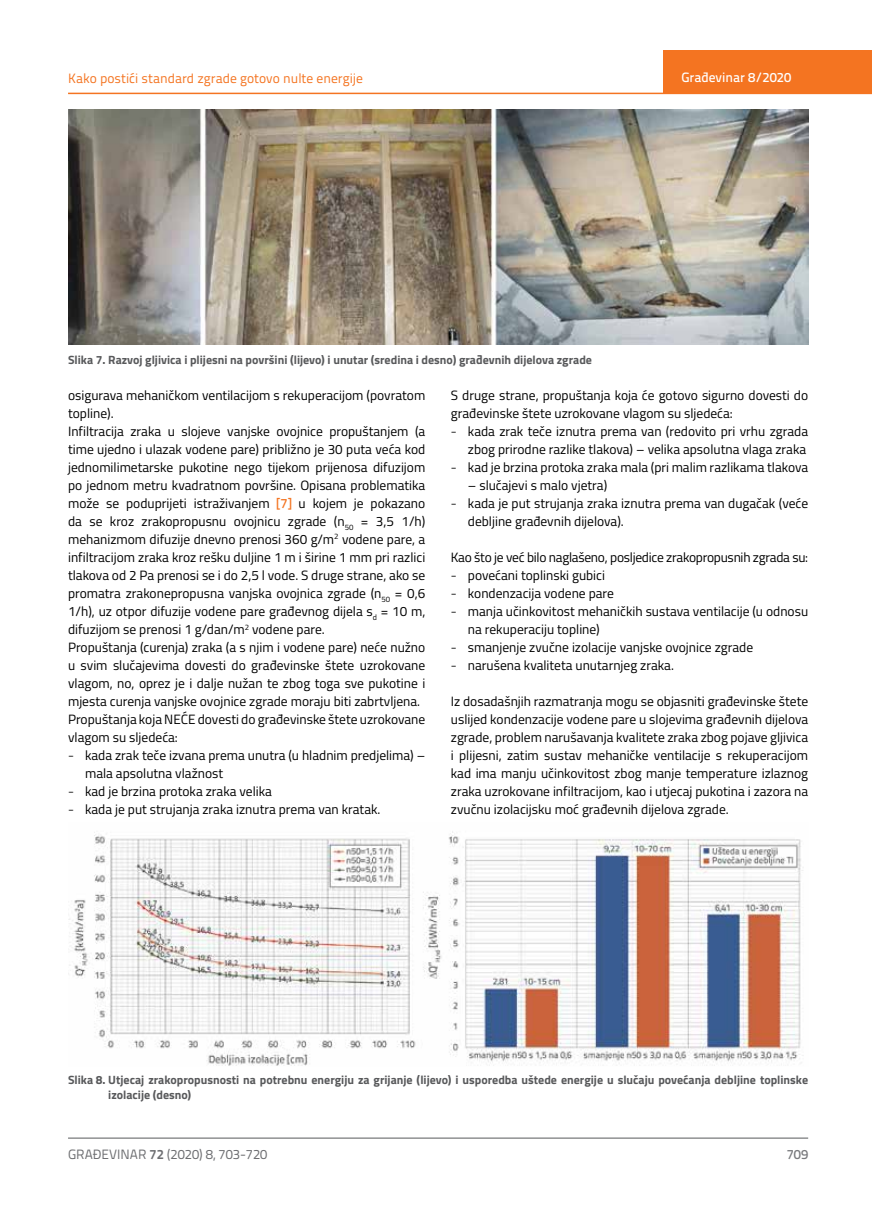
<style>
.page{position:relative;width:872px;height:1212px;background:#fff}
.page>*{position:absolute;margin:0;border:0;box-sizing:border-box;transform-origin:0 0}
.t1{font:13.5px/18px "Titillium";color:#000}
.t2{font:13.5px "Titillium";letter-spacing:-.02em;color:#000}
.t3{font:13.5px "Titillium Text 22 L";color:#f47421}
.t4{font:13.5px "Titillium Text 22 L";color:#6d6e71}
.t5{font:500 13.5px "Titillium Text 22 L";color:#fff}
.t6{font:500 13.5px "Titillium Text 22 L";color:#797a7d}
.t7{font:700 12px/15px "Titillium";color:#58595b}
.s1{font-family:"Titillium Text 22 L";font-weight:500;color:#f47421}
.s2{font-family:"Titillium Text 22 L";font-weight:300}
.s3{font-weight:700}
</style>
<div class="page">
<hr style="left:68px;top:93px;width:804px;height:1px;background:#f47421">
<div style="left:663px;top:50px;width:209px;height:44px;background:#f47421"></div>
<hr style="left:68px;top:1138px;width:740px;height:1px;background:#58595b">
<img style="left:68px;top:109px;width:740px;height:236px">
<img style="left:68px;top:831px;width:736px;height:235px">
<p class="t3" style="left:68px;top:68px;width:296px">Kako postići standard zgrade gotovo nulte energije</p>
<p class="t5" style="left:681px;top:67px;width:111px">Građevinar 8/2020</p>
<p class="t7" style="left:68px;top:351px;width:525px">Slika 7. Razvoj gljivica i plijesni na površini (lijevo) i unutar (sredina i desno) građevnih dijelova zgrade</p>
<p class="t1" style="left:68px;top:385px;width:359px">osigurava mehaničkom ventilacijom s rekuperacijom (povratom topline).<br>Infiltracija zraka u slojeve vanjske ovojnice propuštanjem (a time ujedno i ulazak vodene pare) približno je 30 puta veća kod jednomilimetarske pukotine nego tijekom prijenosa difuzijom po jednom metru kvadratnom površine. Opisana problematika može se poduprijeti istraživanjem <span class="s1">[7]</span> u kojem je pokazano da se kroz zrakopropusnu ovojnicu zgrade (n<sub>50</sub> = 3,5 1/h) mehanizmom difuzije dnevno prenosi 360 g/m<sup>2</sup> vodene pare, a infiltracijom zraka kroz rešku duljine 1 m i širine 1 mm pri razlici tlakova od 2 Pa prenosi se i do 2,5 l vode. S druge strane, ako se promatra zrakonepropusna vanjska ovojnica zgrade (n<sub>50</sub> = 0,6<br>1/h), uz otpor difuzije vodene pare građevnog dijela s<sub>d</sub> = 10 m, difuzijom se prenosi 1 g/dan/m<sup>2</sup> vodene pare.<br>Propuštanja (curenja) zraka (a s njim i vodene pare) neće nužno u svim slučajevima dovesti do građevinske štete uzrokovane vlagom, no, oprez je i dalje nužan te zbog toga sve pukotine i mjesta curenja vanjske ovojnice zgrade moraju biti zabrtvljena.<br>Propuštanja koja NEĆE dovesti do građevinske štete uzrokovane vlagom su sljedeća:</p>
<p class="t1" style="left:85px;top:746px;width:342px;text-indent:-17px"><span class="s2">-</span> kada zrak teče izvana prema unutra (u hladnim predjelima) – mala apsolutna vlažnost</p>
<p class="t1" style="left:68px;top:782px;width:205px"><span class="s2">-</span> kad je brzina protoka zraka velika</p>
<p class="t1" style="left:68px;top:800px;width:314px"><span class="s2">-</span> kada je put strujanja zraka iznutra prema van kratak.</p>
<p class="t1" style="left:451px;top:385px;width:359px">S druge strane, propuštanja koja će gotovo sigurno dovesti do građevinske štete uzrokovane vlagom su sljedeća:</p>
<p class="t1" style="left:451px;top:421px;width:359px;text-align:right"><span class="s2">-</span> kada zrak teče iznutra prema van (redovito pri vrhu zgrada zbog prirodne razlike tlakova) – velika apsolutna vlaga zraka</p>
<p class="t1" style="left:451px;top:457px;width:359px"><span class="s2">-</span> kad je brzina protoka zraka mala (pri malim razlikama tlakova</p>
<p class="t1" style="left:468px;top:475px;width:141px">– slučajevi s malo vjetra)</p>
<p class="t1" style="left:468px;top:493px;width:342px;text-indent:-17px"><span class="s2">-</span> kada je put strujanja zraka iznutra prema van dugačak (veće debljine građevnih dijelova).</p>
<p class="t2" style="left:451px;top:547px;width:359px">Kao što je već bilo naglašeno, posljedice zrakopropusnih zgrada su:</p>
<p class="t1" style="left:451px;top:565px;width:156px"><span class="s2">-</span> povećani toplinski gubici</p>
<p class="t1" style="left:451px;top:583px;width:165px"><span class="s2">-</span> kondenzacija vodene pare</p>
<p class="t1" style="left:468px;top:601px;width:342px;text-indent:-17px"><span class="s2">-</span> manja učinkovitost mehaničkih sustava ventilacije (u odnosu na rekuperaciju topline)</p>
<p class="t1" style="left:451px;top:637px;width:304px"><span class="s2">-</span> smanjenje zvučne izolacije vanjske ovojnice zgrade</p>
<p class="t1" style="left:451px;top:655px;width:224px"><span class="s2">-</span> narušena kvaliteta unutarnjeg zraka.</p>
<p class="t1" style="left:451px;top:691px;width:359px;text-align:justify">Iz dosadašnjih razmatranja mogu se objasniti građevinske štete uslijed kondenzacije vodene pare u slojevima građevnih dijelova zgrade, problem narušavanja kvalitete zraka zbog pojave gljivica i plijesni, zatim sustav mehaničke ventilacije s rekuperacijom kad ima manju učinkovitost zbog manje temperature izlaznog zraka uzrokovane infiltracijom, kao i utjecaj pukotina i zazora na zvučnu izolacijsku moć građevnih dijelova zgrade.</p>
<p class="t7" style="left:108px;top:1072px;width:701px;text-indent:-40px">Slika 8. Utjecaj zrakopropusnosti na potrebnu energiju za grijanje (lijevo) i usporedba uštede energije u slučaju povećanja debljine toplinske izolacije (desno)</p>
<p class="t4" style="left:68px;top:1144px;width:201px">GRAĐEVINAR <span class="s3">72</span> (2020) 8, 703-720</p>
<p class="t6" style="left:786px;top:1144px;width:23px">709</p>
</div>
